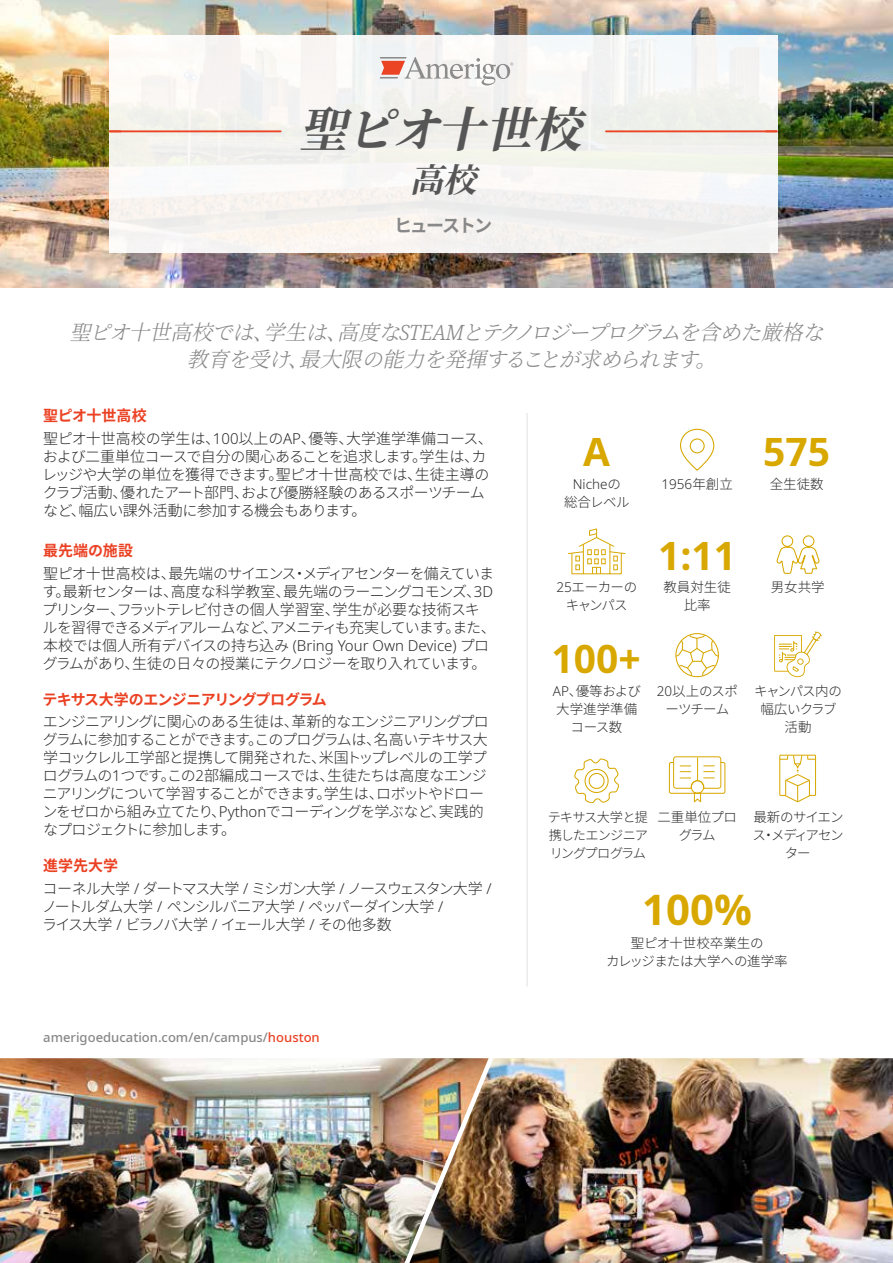
<style>
.page{position:relative;width:893px;height:1263px;background:#fff}
.page>*{position:absolute;margin:0;border:0;box-sizing:border-box;transform-origin:0 0}
.t1{font:italic 700 48px "Noto Serif CJ Kjp";color:#565657}
.t2{font:700 42px "Noto Sans";color:#d8a800}
.t3{font:700 39px "Noto Sans";color:#d8a800}
.t4{font:italic 700 33px "Noto Serif CJ Kjp";color:#565657}
.t5{font:italic 300 21px/27px "Noto Serif CJ Kjp";color:#888;text-align:center}
.t6{font:700 18px "Noto Sans CJ Kjp";letter-spacing:-.11em;color:#888}
.t7{font:300 15px/18px "Noto Sans CJ Kjp";letter-spacing:-.055em;color:#2a2a2a}
.t8{font:300 15px/18px "Noto Sans CJ Kjp";letter-spacing:-.035em;color:#2a2a2a}
.t9{font:300 15px/22.5px "Noto Sans CJ Kjp";color:#2a2a2a}
.t10{font:300 15px "Noto Sans";color:#2a2a2a}
.t11{font:300 15px/22.5px "Noto Sans CJ Kjp";letter-spacing:-.085em;color:#2a2a2a}
.t12{font:700 15px "Noto Sans CJ Kjp";letter-spacing:-.04em;color:#eb4123}
.t13{font:300 13.5px/18px "Noto Sans CJ Kjp";letter-spacing:-.03em;color:#2a2a2a;text-align:center}
.t14{font:300 13.5px/18px "Noto Sans CJ Kjp";letter-spacing:-.01em;color:#2a2a2a;text-align:center}
.t15{font:300 13.5px/18px "Noto Sans CJ Kjp";letter-spacing:-.005em;color:#2a2a2a;text-align:center}
.t16{font:300 13.5px/18px "Noto Sans CJ Kjp";letter-spacing:-.08em;color:#2a2a2a;text-align:center}
.t17{font:300 13.5px/18px "Noto Sans CJ Kjp";letter-spacing:-.07em;color:#2a2a2a;text-align:center}
.t18{font:300 13.5px "Noto Sans";color:#2a2a2a}
.t19{font:300 13.5px/18px "Noto Sans CJ Kjp";letter-spacing:-.065em;color:#2a2a2a;text-align:center}
.t20{font:300 13.5px/18px "Noto Sans CJ Kjp";letter-spacing:-.055em;color:#2a2a2a;text-align:center}
.t21{font:300 13.2px/18px "Noto Sans CJ Kjp";letter-spacing:-.075em;color:#2a2a2a;text-align:justify}
.t22{font:500 13.05px "Noto Sans";color:#888}
.s1{font-family:"Noto Serif";font-stretch:semi-condensed}
.s2{font-weight:700;color:#eb4123}
.s3{font-family:"Noto Sans"}
.s4{font-family:"Noto Sans CJ Kjp"}
.s5{color:#eb4123}
</style>
<div class="page">
<img style="left:0;top:0;width:893px;height:287px">
<svg style="left:109px;top:35px;width:668px;height:217px;fill:#f4f3f1"></svg>
<hr style="left:526px;top:413px;width:2px;height:573px;background:#eaeae8">
<img style="left:0;top:1058px;width:409px;height:205px">
<img style="left:409px;top:1058px;width:484px;height:205px">
<svg style="left:675px;top:633px;width:44px;height:44px"></svg>
<svg style="left:776px;top:535px;width:44px;height:39px"></svg>
<svg style="left:680px;top:429px;width:34px;height:42px"></svg>
<div style="left:690px;top:438px;width:15px;height:15px;border:2px solid #d8a800;border-radius:50%"></div>
<svg style="left:568px;top:528px;width:57px;height:46px"></svg>
<svg style="left:574px;top:758px;width:45px;height:45px"></svg>
<svg style="left:673px;top:756px;width:49px;height:47px"></svg>
<div style="left:691px;top:780px;width:13px;height:14px;border:1px solid #d8a800;border-radius:50%"></div>
<div style="left:669px;top:762px;width:56px;height:32px;border:1px solid #d8a800;border-radius:2px"></div>
<svg style="left:779px;top:754px;width:38px;height:49px"></svg>
<svg style="left:774px;top:631px;width:48px;height:47px"></svg>
<svg style="left:380px;top:57px;width:133px;height:28px"></svg>
<hr style="left:606px;top:130px;width:171px;height:2px;background:#ea4424">
<hr style="left:110px;top:130px;width:171px;height:2px;background:#ea4424">
<h1 class="t1" style="left:300px;top:102px;width:312px">聖ピオ十世校</h1>
<h3 class="t4" style="left:410px;top:161px;width:88px">高校</h3>
<p class="t6" style="left:394px;top:215px;width:100px">ヒューストン</p>
<h3 class="t5" style="left:70px;top:319px;width:768px">聖ピオ十世高校では、学生は、高度な<span class="s1">S TEA M</span> とテクノロジープログラムを含めた厳格な教育を受け、最大限の能力を発揮することが求められます。</h3>
<p class="t9" style="left:43px;top:405px;width:451px"><span class="s2">聖ピオ十世高校<br></span>聖ピオ十世高校の学生は、<span class="s3">100</span>以上の<span class="s3">AP</span>、優等、大学進学準備コース、</p>
<p class="t8" style="left:42px;top:448px;width:449px">および二重単位コースで自分の関心あることを追求します。学生は、カレッジや大学の単位を獲得できます。聖ピオ十世高校では、生徒主導のクラブ活動、優れたアート部門、および優勝経験のあるスポーツチームなど、幅広い課外活動に参加する機会もあります。</p>
<p class="t12" style="left:43px;top:542px;width:91px">最先端の施設</p>
<p class="t7" style="left:42px;top:565px;width:455px">聖ピオ十世高校は、最先端のサイエンス・メディアセンターを備えています。最新センターは、高度な科学教室、最先端のラーニングコモンズ、<span class="s3">3D</span>プリンター、フラットテレビ付きの個人学習室、学生が必要な技術スキルを習得できるメディアルームなど、アメニティも充実しています。また、</p>
<p class="t10" style="left:43px;top:635px;width:447px"><span class="s4">本校では個人所有デバイスの持ち込み</span> (Bring Your Own Device) <span class="s4">プロ</span></p>
<p class="t7" style="left:43px;top:655px;width:445px">グラムがあり、生徒の日々の授業にテクノロジーを取り入れています。</p>
<p class="t12" style="left:43px;top:691px;width:286px">テキサス大学のエンジニアリングプログラム</p>
<p class="t7" style="left:42px;top:713px;width:448px">エンジニアリングに関心のある生徒は、革新的なエンジニアリングプログラムに参加することができます。このプログラムは、名高いテキサス大学コックレル工学部と提携して開発された、米国トップレベルの工学プログラムの<span class="s3">1</span>つです。この<span class="s3">2</span>部編成コースでは、生徒たちは高度なエンジニアリングについて学習することができます。学生は、ロボットやドローンをゼロから組み立てたり、<span class="s3">Python</span>でコーディングを学ぶなど、実践的なプロジェクトに参加します。</p>
<p class="t11" style="left:42px;top:855px;width:451px"><span class="s2">進学先大学<br></span>コーネル大学 <span class="s3">/</span> ダートマス大学 <span class="s3">/</span> ミシガン大学 <span class="s3">/</span> ノースウェスタン大学 <span class="s3">/</span></p>
<p class="t7" style="left:42px;top:898px;width:403px">ノートルダム大学 <span class="s3">/</span> ペンシルバニア大学 <span class="s3">/</span> ペッパーダイン大学 <span class="s3">/</span>ライス大学 <span class="s3">/</span> ビラノバ大学 <span class="s3">/</span> イェール大学 <span class="s3">/</span> その他多数</p>
<h3 class="t3" style="left:583px;top:425px;width:28px">A</h3>
<h3 class="t3" style="left:763px;top:425px;width:68px">575</h3>
<p class="t18" style="left:661px;top:474px;width:73px">1956<span class="s4">年創立</span></p>
<p class="t13" style="left:770px;top:475px;width:55px">全生徒数</p>
<p class="t18" style="left:573px;top:474px;width:50px">Niche<span class="s4">の</span></p>
<p class="t13" style="left:564px;top:493px;width:67px">総合レベル</p>
<h3 class="t3" style="left:658px;top:528px;width:80px">1:11</h3>
<p class="t13" style="left:771px;top:579px;width:55px">男女共学</p>
<p class="t13" style="left:663px;top:579px;width:69px">教員対生徒比率</p>
<p class="t19" style="left:556px;top:579px;width:82px"><span class="s3">25</span>エーカーのキャンパス</p>
<h3 class="t3" style="left:552px;top:632px;width:91px">100+</h3>
<p class="t20" style="left:657px;top:682px;width:83px"><span class="s3">20</span>以上のスポーツチーム</p>
<p class="t15" style="left:553px;top:682px;width:90px"><span class="s3">AP</span>、優等および大学進学準備コース数</p>
<p class="t17" style="left:754px;top:682px;width:89px">キャンパス内の幅広いクラブ活動</p>
<p class="t21" style="left:548px;top:808px;width:102px">テキサス大学と提携したエンジニアリングプログラム</p>
<p class="t13" style="left:657px;top:808px;width:81px">二重単位プログラム</p>
<p class="t16" style="left:752px;top:808px;width:93px">最新のサイエンス・メディアセンター</p>
<h2 class="t2" style="left:642px;top:880px;width:111px">100%</h2>
<p class="t22" style="left:43px;top:1028px;width:278px">amerigoeducation.com/en/campus/<span class="s5">houston</span></p>
<p class="t14" style="left:606px;top:934px;width:183px">聖ピオ十世校卒業生の<br>カレッジまたは大学への進学率</p>
</div>
